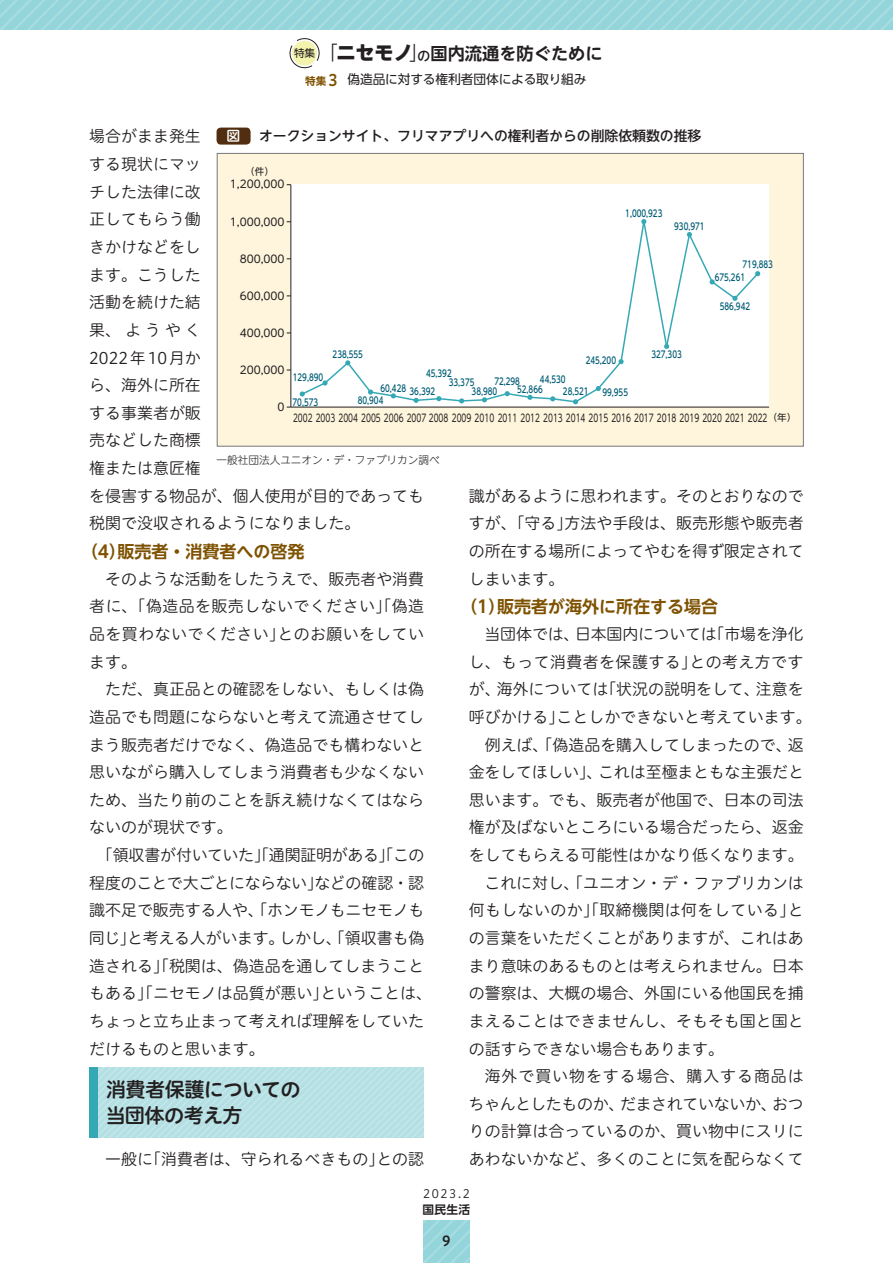
<style>
.page{position:relative;width:893px;height:1263px;background:#fff}
.page>*{position:absolute;margin:0;border:0;box-sizing:border-box;transform-origin:0 0}
.t1{font:20.25px/26.5px "Hiragino UD Sans R Std W6";letter-spacing:-.04em;color:#231f20}
.t2{font:700 17.25px "UD Shin Go NT Pro De";color:#231f20}
.t3{font:700 16.95px "UD Shin Go NT Pro De";color:#7e5200}
.t4{font:15.9px/27.6px "Hiragino UD Sans R Std W3";color:#231f20;text-align:justify}
.t5{font:15.9px "Hiragino UD Sans R Std W3";letter-spacing:-.02em;color:#231f20}
.t6{font:15.9px "Hiragino UD Sans R Std W3";letter-spacing:.025em;color:#231f20}
.t7{font:15.9px "Hiragino UD Sans R Std W3";letter-spacing:-.025em;color:#231f20}
.t8{font:15.9px "Hiragino UD Sans R Std W3";letter-spacing:.06em;color:#231f20}
.t9{font:500 13.8px "UD Shin Go NT Pro";color:#231f20}
.t10{font:13.8px "Hiragino UD Sans R Std W6";color:#231f20}
.t11{font:13.8px "Hiragino UD Sans R Std N W6";color:#fff}
.t12{font:12.75px "UD Shin Go Pro";letter-spacing:-.015em;color:#231f20}
.t13{font:11.7px "Hiragino UD Sans R Std W3";color:#231f20}
.t14{font:700 11.7px "UD Shin Go Pro De";color:#231f20}
.t15{font:10.65px "UD Shin M Go Pro";color:#231f20;scale:.7 1}
.t16{font:10.65px "UD Shin M Go Pro";color:#231f20}
.t17{font:300 10.65px "UD Shin Go NT Pro";color:#231f20}
.t18{font:500 9.6px/8.9px "UD Shin M Go Pro";color:#005d76;scale:.75 1}
.t19{font:9.6px "UD Shin M Go Pro";color:#231f20}
.s1{font-family:"UD Shin Go NT Pro";font-weight:300;font-size:19.2px}
.s2{font-family:"UD Shin Go NT Pro";font-weight:800;font-size:19.2px}
.s3{font-family:"UD Shin Go NT Pro";font-weight:500;font-size:13.35px}
.s4{font-family:"Shin M Go Pro De";font-weight:700;font-size:10.65px;color:#7e5200}
.s5{font-family:"Hiragino UD Sans R Std W6";font-size:15.9px;color:#7e5200}
.s6{font-size:9.6px}
</style>
<div class="page">
<svg style="left:423px;top:1220px;width:47px;height:43px;background:#97d6db"></svg>
<svg style="left:0;top:0;width:893px;height:30px;background:#97d6db"></svg>
<svg style="left:289px;top:38px;width:31px;height:31px"></svg>
<svg style="left:98px;top:1067px;width:326px;height:70px;background:#b8e1e5"></svg>
<div style="left:89px;top:1067px;width:9px;height:70px;background:#34a9b5"></div>
<div style="left:217px;top:153px;width:587px;height:293px;background:#fef5dc"></div>
<div style="left:291px;top:185px;width:478px;height:222px;background:#fff"></div>
<hr style="left:291px;top:185px;width:1px;height:222px;background:#231f20">
<hr style="left:291px;top:407px;width:478px;height:1px;background:#231f20">
<svg style="left:300px;top:219px;width:460px;height:185px"></svg>
<div style="left:217px;top:153px;width:587px;height:293px;border:1px solid #76787b"></div>
<div style="left:217px;top:128px;width:34px;height:17px;background:#512e10;border-radius:4px"></div>
<p class="t2" style="left:294px;top:40px;width:310px"><sup>特集</sup><span class="s1">「</span><span class="s2">ニセモノ</span><span class="s1">」</span><span class="s3">の</span>国内流通を防ぐために</p>
<p class="t12" style="left:305px;top:69px;width:283px"><span class="s4">特集</span> <span class="s5">3</span> 偽造品に対する権利者団体による取り組み</p>
<p class="t4" style="left:89px;top:122px;width:336px;text-align:left">場合がまま発生<br>する現状にマッ<br>チした法律に改<br>正してもらう働<br>きかけなどをし<br>ます。こうした<br>活動を続けた結<br>果、ようやく<br>2022年10月か<br>ら、海外に所在<br>する事業者が販<br>売などした商標<br>権または意匠権<br>を侵害する物品が、個人使用が目的であっても税関で没収されるようになりました。</p>
<p class="t3" style="left:81px;top:538px;width:225px">（4）販売者・消費者への啓発</p>
<p class="t4" style="left:89px;top:564px;width:336px;text-indent:16px">そのような活動をしたうえで、販売者や消費者に、「偽造品を販売しないでください」「偽造品を買わないでください」とのお願いをしています。</p>
<p class="t4" style="left:105px;top:675px;width:320px">ただ、真正品との確認をしない、もしくは偽</p>
<p class="t4" style="left:89px;top:702px;width:336px">造品でも問題にならないと考えて流通させてし</p>
<p class="t4" style="left:89px;top:730px;width:336px">まう販売者だけでなく、偽造品でも構わないと</p>
<p class="t4" style="left:89px;top:757px;width:336px">思いながら購入してしまう消費者も少なくない</p>
<p class="t4" style="left:89px;top:785px;width:336px">ため、当たり前のことを訴え続けなくてはなら</p>
<p class="t4" style="left:89px;top:813px;width:145px">ないのが現状です。</p>
<p class="t4" style="left:97px;top:840px;width:329px">「領収書が付いていた」「通関証明がある」「この</p>
<p class="t7" style="left:89px;top:871px;width:337px">程度のことで大ごとにならない」などの確認・認</p>
<p class="t4" style="left:89px;top:896px;width:337px">識不足で販売する人や、「ホンモノもニセモノも</p>
<p class="t5" style="left:89px;top:926px;width:337px">同じ」と考える人がいます。しかし、「領収書も偽</p>
<p class="t4" style="left:89px;top:951px;width:336px">造される」「税関は、偽造品を通してしまうこと</p>
<p class="t4" style="left:89px;top:978px;width:344px">もある」「ニセモノは品質が悪い」ということは、</p>
<p class="t4" style="left:89px;top:1006px;width:336px">ちょっと立ち止まって考えれば理解をしていた</p>
<p class="t4" style="left:89px;top:1034px;width:177px">だけるものと思います。</p>
<p class="t11" style="left:227px;top:126px;width:15px">図</p>
<p class="t9" style="left:259px;top:125px;width:444px">オークションサイト、フリマアプリへの権利者からの削除依頼数の推移</p>
<p class="t19" style="left:245px;top:163px;width:30px">（件）</p>
<p class="t16" style="left:230px;top:176px;width:56px">1,200,000</p>
<p class="t18" style="left:625px;top:208px;width:51px">1,000,923</p>
<p class="t16" style="left:230px;top:213px;width:56px">1,000,000</p>
<p class="t18" style="left:674px;top:221px;width:42px">930,971</p>
<p class="t16" style="left:240px;top:250px;width:46px">800,000</p>
<p class="t18" style="left:742px;top:260px;width:42px">719,883</p>
<p class="t18" style="left:715px;top:272px;width:42px">675,261</p>
<p class="t18" style="left:720px;top:301px;width:42px">586,942</p>
<p class="t16" style="left:240px;top:287px;width:46px">600,000</p>
<p class="t16" style="left:240px;top:324px;width:46px">400,000</p>
<p class="t18" style="left:651px;top:349px;width:42px">327,303</p>
<p class="t18" style="left:333px;top:350px;width:42px">238,555</p>
<p class="t18" style="left:358px;top:396px;width:36px">80,904</p>
<p class="t18" style="left:586px;top:356px;width:42px">245,200</p>
<p class="t16" style="left:240px;top:361px;width:46px">200,000</p>
<p class="t18" style="left:426px;top:368px;width:36px">45,392</p>
<p class="t18" style="left:449px;top:377px;width:36px">33,375</p>
<p class="t18" style="left:472px;top:386px;width:36px">38,980</p>
<p class="t18" style="left:293px;top:373px;width:42px">129,890</p>
<p class="t18" style="left:563px;top:373px;width:36px;line-height:11.7px;text-indent:-23px">44,530<br>28,521</p>
<p class="t18" style="left:517px;top:376px;width:36px;text-indent:-23px">72,298<br>52,866</p>
<p class="t18" style="left:380px;top:385px;width:74px">60,428 36,392</p>
<p class="t18" style="left:602px;top:388px;width:36px">99,955</p>
<p class="t18" style="left:293px;top:397px;width:36px">70,573</p>
<p class="t16" style="left:278px;top:398px;width:9px">0</p>
<p class="t15" style="left:293px;top:409px;width:721px">2002 2003 2004 2005 2006 2007 2008 2009 2010 2011 2012 2013 2014 2015 2016 2017 2018 2019 2020 2021 2022<span class="s6">（年）</span></p>
<p class="t17" style="left:217px;top:452px;width:225px">一般社団法人ユニオン・デ・ファブリカン調べ</p>
<p class="t4" style="left:469px;top:481px;width:336px">識があるように思われます。そのとおりなのですが、「守る」方法や手段は、販売形態や販売者の所在する場所によってやむを得ず限定されてしまいます。</p>
<p class="t3" style="left:460px;top:593px;width:259px">（1）販売者が海外に所在する場合</p>
<p class="t4" style="left:485px;top:619px;width:321px">当団体では、日本国内については「市場を浄化</p>
<p class="t6" style="left:469px;top:650px;width:336px">し、もって消費者を保護する」との考え方です</p>
<p class="t4" style="left:469px;top:675px;width:336px">が、海外については「状況の説明をして、注意を</p>
<p class="t4" style="left:469px;top:702px;width:344px">呼びかける」ことしかできないと考えています。</p>
<p class="t4" style="left:485px;top:730px;width:320px">例えば、「偽造品を購入してしまったので、返</p>
<p class="t4" style="left:469px;top:757px;width:337px">金をしてほしい」、これは至極まともな主張だと</p>
<p class="t4" style="left:469px;top:785px;width:336px">思います。でも、販売者が他国で、日本の司法</p>
<p class="t4" style="left:469px;top:813px;width:336px">権が及ばないところにいる場合だったら、返金</p>
<p class="t4" style="left:469px;top:840px;width:336px">をしてもらえる可能性はかなり低くなります。</p>
<p class="t4" style="left:484px;top:868px;width:321px">これに対し、「ユニオン・デ・ファブリカンは</p>
<p class="t6" style="left:469px;top:898px;width:336px">何もしないのか」「取締機関は何をしている」と</p>
<p class="t4" style="left:469px;top:923px;width:336px">の言葉をいただくことがありますが、これはあ</p>
<p class="t4" style="left:469px;top:951px;width:336px">まり意味のあるものとは考えられません。日本</p>
<p class="t4" style="left:469px;top:978px;width:336px">の警察は、大概の場合、外国にいる他国民を捕</p>
<p class="t4" style="left:469px;top:1006px;width:336px">まえることはできませんし、そもそも国と国と</p>
<p class="t4" style="left:469px;top:1034px;width:257px">の話すらできない場合もあります。</p>
<p class="t8" style="left:485px;top:1064px;width:320px">海外で買い物をする場合、購入する商品は</p>
<p class="t5" style="left:469px;top:1092px;width:337px">ちゃんとしたものか、だまされていないか、おつ</p>
<p class="t4" style="left:469px;top:1117px;width:336px">りの計算は合っているのか、買い物中にスリに</p>
<p class="t4" style="left:469px;top:1144px;width:336px">あわないかなど、多くのことに気を配らなくて</p>
<p class="t1" style="left:106px;top:1075px;width:196px">消費者保護についての当団体の考え方</p>
<p class="t4" style="left:105px;top:1144px;width:320px">一般に「消費者は、守られるべきもの」との認</p>
<p class="t13" style="left:423px;top:1185px;width:48px">2023.2</p>
<p class="t14" style="left:423px;top:1200px;width:49px">国民生活</p>
<p class="t10" style="left:442px;top:1231px;width:10px">9</p>
</div>
